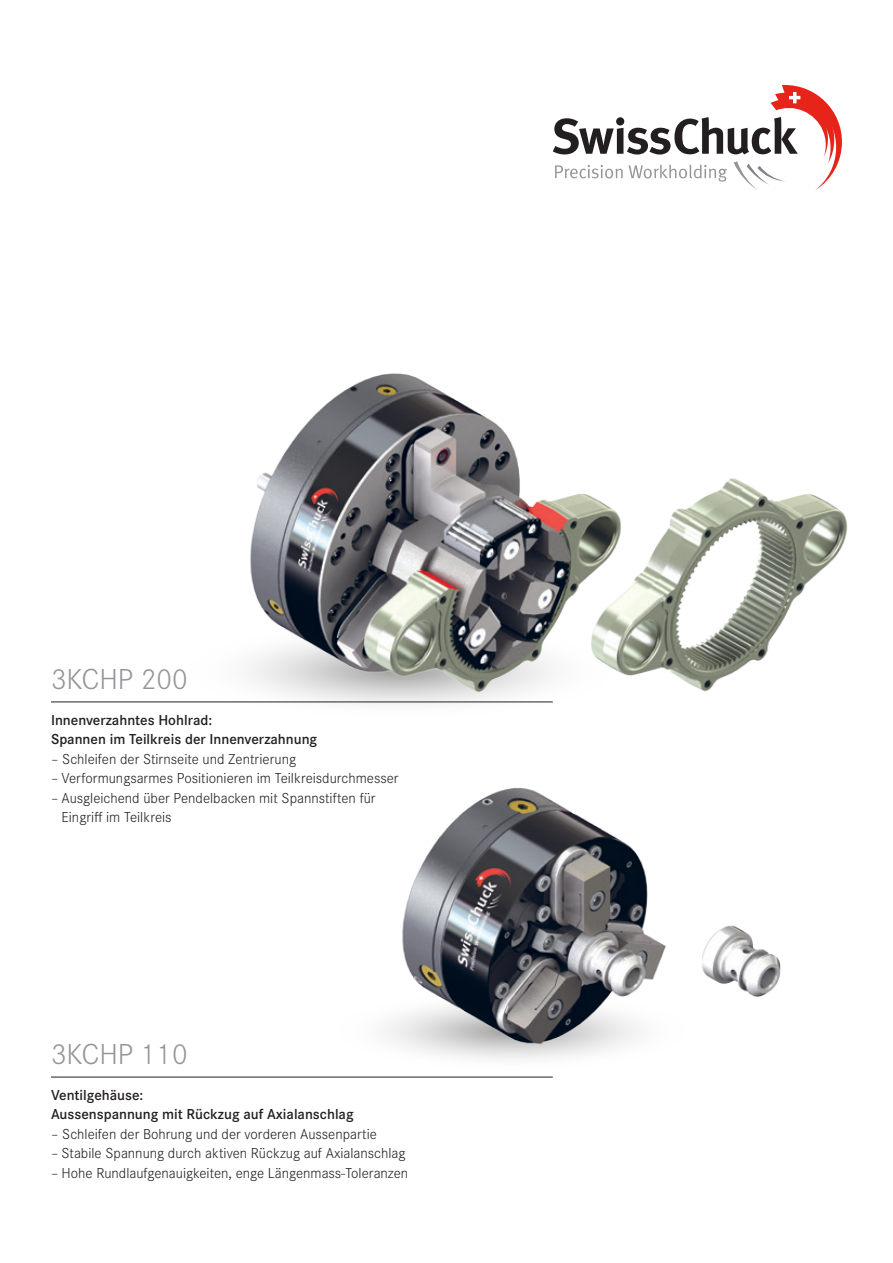
<style>
.page{position:relative;width:893px;height:1263px;background:#fff}
.page>*{position:absolute;margin:0;border:0;box-sizing:border-box;transform-origin:0 0}
.t1{font:300 30px "Corporate S";color:#939598}
.t2{font:300 15px/19.5px "Corporate S";color:#231f20}
.t3{font:600 15px/19.5px "Corporate S";color:#231f20}
</style>
<div class="page">
<svg style="left:553px;top:85px;width:289px;height:105px"></svg>
<img style="left:386px;top:788px;width:280px;height:271px">
<img style="left:195px;top:373px;width:385px;height:332px">
<hr style="left:51px;top:701px;width:502px;height:1px;background:#231f20">
<hr style="left:51px;top:1077px;width:502px;height:1px;background:#231f20">
<img style="left:702px;top:925px;width:79px;height:72px">
<img style="left:580px;top:478px;width:268px;height:214px">
<h1 class="t1" style="left:51px;top:662px;width:138px">3KCHP 200</h1>
<p class="t3" style="left:51px;top:710px;width:268px">Innenverzahntes Hohlrad:<br>Spannen im Teilkreis der Innenverzahnung</p>
<p class="t2" style="left:51px;top:749px;width:247px">– Schleifen der Stirnseite und Zentrierung</p>
<p class="t2" style="left:51px;top:769px;width:349px">– Verformungsarmes Positionieren im Teilkreisdurchmesser</p>
<p class="t2" style="left:62px;top:788px;width:316px;text-indent:-10px">– Ausgleichend über Pendelbacken mit Spannstiften für<br>Eingriff im Teilkreis</p>
<h1 class="t1" style="left:51px;top:1037px;width:138px">3KCHP 110</h1>
<p class="t3" style="left:51px;top:1085px;width:304px">Ventilgehäuse:<br>Aussenspannung mit Rückzug auf Axialanschlag</p>
<p class="t2" style="left:51px;top:1124px;width:327px">– Schleifen der Bohrung und der vorderen Aussenpartie</p>
<p class="t2" style="left:51px;top:1144px;width:356px">– Stabile Spannung durch aktiven Rückzug auf Axialanschlag</p>
<p class="t2" style="left:51px;top:1163px;width:359px">– Hohe Rundlaufgenauigkeiten, enge Längenmass-Toleranzen</p>
</div>
